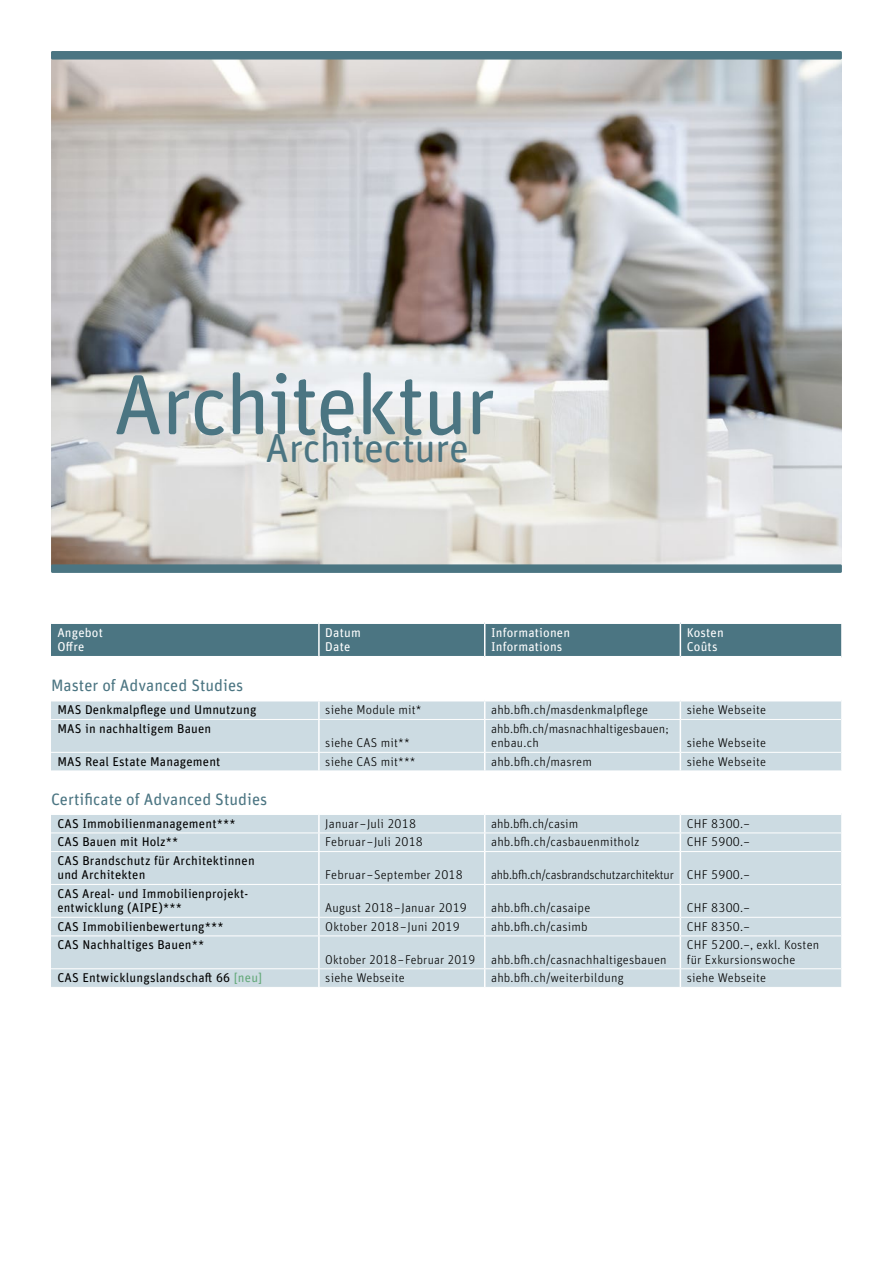
<style>
.page{position:relative;width:893px;height:1263px;background:#fff}
.page>*{position:absolute;margin:0;border:0;box-sizing:border-box;transform-origin:0 0}
.t1{font:85.5px "Unit Rounded Pro";letter-spacing:-.03em;color:#4b7582}
.t2{font:40.5px "Unit Rounded Pro";letter-spacing:-.015em;color:#4b7582}
.t3{font:16.5px "Unit Rounded Pro";color:#4b7582}
.t4{font:300 12.75px/14.2px "Unit Rounded Pro";letter-spacing:.015em;color:#000}
.t5{font:12.75px/14.2px "Unit Rounded Pro";letter-spacing:.015em;color:#000}
.t6{font:12.75px/14.2px "Unit Rounded Pro";letter-spacing:.015em;color:#fff}
.t7{font:300 12.75px "Unit Rounded Pro";letter-spacing:-.015em;color:#000}
.s1{color:#63a879}
</style>
<div class="page">
<div style="left:51px;top:622px;width:268px;height:35px;background:#4b7582"></div>
<div style="left:320px;top:624px;width:521px;height:32px;background:#4b7582"></div>
<svg style="left:51px;top:701px;width:267px;height:286px;background:#d4e0e6"></svg>
<svg style="left:320px;top:701px;width:521px;height:286px;fill:#ccdbe2"></svg>
<hr style="left:318px;top:624px;width:2px;height:32px;background:#fff">
<hr style="left:484px;top:624px;width:1px;height:32px;background:#fff">
<hr style="left:680px;top:624px;width:1px;height:32px;background:#fff">
<svg style="left:318px;top:701px;width:2px;height:18px"></svg>
<svg style="left:484px;top:701px;width:1px;height:18px"></svg>
<svg style="left:680px;top:701px;width:1px;height:18px"></svg>
<svg style="left:841px;top:702px;width:1px;height:17px"></svg>
<hr style="left:484px;top:720px;width:1px;height:32px;background:#fff">
<hr style="left:680px;top:720px;width:1px;height:32px;background:#fff">
<svg style="left:319px;top:753px;width:1px;height:17px"></svg>
<svg style="left:484px;top:753px;width:1px;height:17px"></svg>
<svg style="left:680px;top:753px;width:1px;height:17px"></svg>
<svg style="left:841px;top:752px;width:1px;height:19px"></svg>
<svg style="left:318px;top:815px;width:2px;height:36px"></svg>
<svg style="left:484px;top:815px;width:1px;height:36px"></svg>
<svg style="left:680px;top:815px;width:1px;height:36px"></svg>
<svg style="left:841px;top:834px;width:1px;height:17px"></svg>
<hr style="left:484px;top:852px;width:1px;height:32px;background:#fff">
<hr style="left:680px;top:852px;width:1px;height:32px;background:#fff">
<hr style="left:484px;top:885px;width:1px;height:32px;background:#fff">
<hr style="left:680px;top:885px;width:1px;height:32px;background:#fff">
<svg style="left:319px;top:918px;width:1px;height:17px"></svg>
<svg style="left:484px;top:918px;width:1px;height:17px"></svg>
<svg style="left:680px;top:918px;width:1px;height:17px"></svg>
<svg style="left:841px;top:917px;width:1px;height:19px"></svg>
<hr style="left:484px;top:936px;width:1px;height:32px;background:#fff">
<hr style="left:680px;top:936px;width:1px;height:32px;background:#fff">
<svg style="left:318px;top:969px;width:2px;height:18px"></svg>
<svg style="left:484px;top:969px;width:1px;height:18px"></svg>
<svg style="left:680px;top:969px;width:1px;height:18px"></svg>
<svg style="left:841px;top:969px;width:1px;height:17px"></svg>
<hr style="left:51px;top:719px;width:268px;height:1px;background:#fff">
<hr style="left:319px;top:719px;width:166px;height:1px;background:#fff">
<hr style="left:485px;top:719px;width:195px;height:1px;background:#fff">
<hr style="left:680px;top:719px;width:161px;height:1px;background:#fff">
<hr style="left:51px;top:752px;width:268px;height:1px;background:#fff">
<hr style="left:319px;top:752px;width:166px;height:1px;background:#fff">
<hr style="left:485px;top:752px;width:195px;height:1px;background:#fff">
<hr style="left:680px;top:752px;width:161px;height:1px;background:#fff">
<hr style="left:51px;top:770px;width:268px;height:1px;background:#fff">
<hr style="left:319px;top:770px;width:166px;height:1px;background:#fff">
<hr style="left:485px;top:770px;width:195px;height:1px;background:#fff">
<hr style="left:680px;top:770px;width:161px;height:1px;background:#fff">
<hr style="left:51px;top:851px;width:268px;height:1px;background:#fff">
<hr style="left:319px;top:851px;width:166px;height:1px;background:#fff">
<hr style="left:485px;top:851px;width:195px;height:1px;background:#fff">
<hr style="left:680px;top:851px;width:161px;height:1px;background:#fff">
<hr style="left:51px;top:917px;width:268px;height:1px;background:#fff">
<hr style="left:319px;top:917px;width:166px;height:1px;background:#fff">
<hr style="left:485px;top:917px;width:195px;height:1px;background:#fff">
<hr style="left:680px;top:917px;width:161px;height:1px;background:#fff">
<hr style="left:51px;top:935px;width:268px;height:1px;background:#fff">
<hr style="left:319px;top:935px;width:166px;height:1px;background:#fff">
<hr style="left:485px;top:935px;width:195px;height:1px;background:#fff">
<hr style="left:680px;top:935px;width:161px;height:1px;background:#fff">
<hr style="left:51px;top:968px;width:268px;height:1px;background:#fff">
<hr style="left:319px;top:968px;width:166px;height:1px;background:#fff">
<hr style="left:485px;top:968px;width:195px;height:1px;background:#fff">
<hr style="left:680px;top:968px;width:161px;height:1px;background:#fff">
<hr style="left:51px;top:621px;width:268px;height:3px;background:#fff">
<hr style="left:51px;top:656px;width:268px;height:3px;background:#fff">
<hr style="left:51px;top:812px;width:268px;height:3px;background:#fff">
<hr style="left:319px;top:812px;width:166px;height:3px;background:#fff">
<hr style="left:485px;top:812px;width:195px;height:3px;background:#fff">
<hr style="left:680px;top:812px;width:161px;height:3px;background:#fff">
<hr style="left:51px;top:832px;width:268px;height:1px;background:#fff">
<hr style="left:319px;top:832px;width:166px;height:1px;background:#fff">
<hr style="left:485px;top:832px;width:195px;height:1px;background:#fff">
<hr style="left:680px;top:832px;width:161px;height:1px;background:#fff">
<hr style="left:51px;top:884px;width:268px;height:1px;background:#fff">
<hr style="left:319px;top:884px;width:166px;height:1px;background:#fff">
<hr style="left:485px;top:884px;width:195px;height:1px;background:#fff">
<hr style="left:680px;top:884px;width:161px;height:1px;background:#fff">
<img style="left:51px;top:60px;width:791px;height:504px">
<div style="left:51px;top:564px;width:791px;height:9px;background:#4b7582;border-radius:2px"></div>
<div style="left:51px;top:51px;width:791px;height:9px;background:#4b7582;border-radius:2px"></div>
<h1 class="t1" style="left:113px;top:346px;width:384px">Architektur</h1>
<h2 class="t2" style="left:266px;top:420px;width:205px">Architecture</h2>
<p class="t6" style="left:57px;top:625px;width:47px">Angebot<br>Offre</p>
<p class="t6" style="left:325px;top:625px;width:37px">Datum<br>Date</p>
<p class="t6" style="left:491px;top:625px;width:80px">Informationen<br>Informations</p>
<p class="t6" style="left:687px;top:625px;width:39px">Kosten<br>Coûts</p>
<p class="t3" style="left:51px;top:674px;width:194px">Master of Advanced Studies</p>
<p class="t5" style="left:57px;top:702px;width:201px">MAS Denkmalpflege und Umnutzung</p>
<p class="t4" style="left:325px;top:702px;width:98px">siehe Module mit*</p>
<p class="t4" style="left:491px;top:702px;width:158px">ahb.bfh.ch/masdenkmalpflege</p>
<p class="t4" style="left:687px;top:702px;width:81px">siehe Webseite</p>
<p class="t5" style="left:57px;top:721px;width:155px">MAS in nachhaltigem Bauen</p>
<p class="t4" style="left:325px;top:735px;width:86px">siehe CAS mit**</p>
<p class="t4" style="left:491px;top:721px;width:179px">ahb.bfh.ch/masnachhaltigesbauen; enbau.ch</p>
<p class="t4" style="left:687px;top:735px;width:81px">siehe Webseite</p>
<p class="t5" style="left:57px;top:754px;width:165px">MAS Real Estate Management</p>
<p class="t4" style="left:325px;top:754px;width:92px">siehe CAS mit***</p>
<p class="t4" style="left:491px;top:754px;width:102px">ahb.bfh.ch/masrem</p>
<p class="t4" style="left:687px;top:754px;width:81px">siehe Webseite</p>
<p class="t3" style="left:51px;top:788px;width:218px">Certificate of Advanced Studies</p>
<p class="t5" style="left:57px;top:816px;width:180px">CAS Immobilienmanagement***</p>
<p class="t4" style="left:325px;top:816px;width:92px">Januar–Juli 2018</p>
<p class="t4" style="left:491px;top:816px;width:89px">ahb.bfh.ch/casim</p>
<p class="t4" style="left:687px;top:816px;width:65px">CHF 8300.–</p>
<p class="t5" style="left:57px;top:834px;width:123px">CAS Bauen mit Holz**</p>
<p class="t4" style="left:325px;top:835px;width:99px">Februar–Juli 2018</p>
<p class="t4" style="left:491px;top:835px;width:150px">ahb.bfh.ch/casbauenmitholz</p>
<p class="t4" style="left:687px;top:835px;width:65px">CHF 5900.–</p>
<p class="t5" style="left:57px;top:853px;width:199px">CAS Brandschutz für Architektinnen und Architekten</p>
<p class="t4" style="left:325px;top:867px;width:139px">Februar–September 2018</p>
<p class="t7" style="left:491px;top:867px;width:260px">ahb.bfh.ch/casbrandschutzarchitektur CHF 5900.–</p>
<p class="t5" style="left:57px;top:886px;width:192px">CAS Areal- und Immobilienprojekt&shy;entwicklung (AIPE)***</p>
<p class="t4" style="left:325px;top:900px;width:143px">August 2018–Januar 2019</p>
<p class="t4" style="left:491px;top:900px;width:101px">ahb.bfh.ch/casaipe</p>
<p class="t4" style="left:687px;top:900px;width:65px">CHF 8300.–</p>
<p class="t5" style="left:57px;top:919px;width:168px">CAS Immobilienbewertung***</p>
<p class="t4" style="left:325px;top:919px;width:136px">Oktober 2018–Juni 2019</p>
<p class="t4" style="left:491px;top:919px;width:98px">ahb.bfh.ch/casimb</p>
<p class="t4" style="left:687px;top:919px;width:65px">CHF 8350.–</p>
<p class="t5" style="left:57px;top:937px;width:148px">CAS Nachhaltiges Bauen**</p>
<p class="t4" style="left:325px;top:952px;width:343px">Oktober 2018–Februar 2019 ahb.bfh.ch/casnachhaltigesbauen</p>
<p class="t4" style="left:687px;top:938px;width:134px">CHF 5200.–, exkl. Kosten für Exkursionswoche</p>
<p class="t5" style="left:57px;top:970px;width:206px">CAS Entwicklungslandschaft 66 <span class="s1">[neu]</span></p>
<p class="t4" style="left:325px;top:970px;width:81px">siehe Webseite</p>
<p class="t4" style="left:491px;top:970px;width:134px">ahb.bfh.ch/weiterbildung</p>
<p class="t4" style="left:687px;top:970px;width:81px">siehe Webseite</p>
</div>
